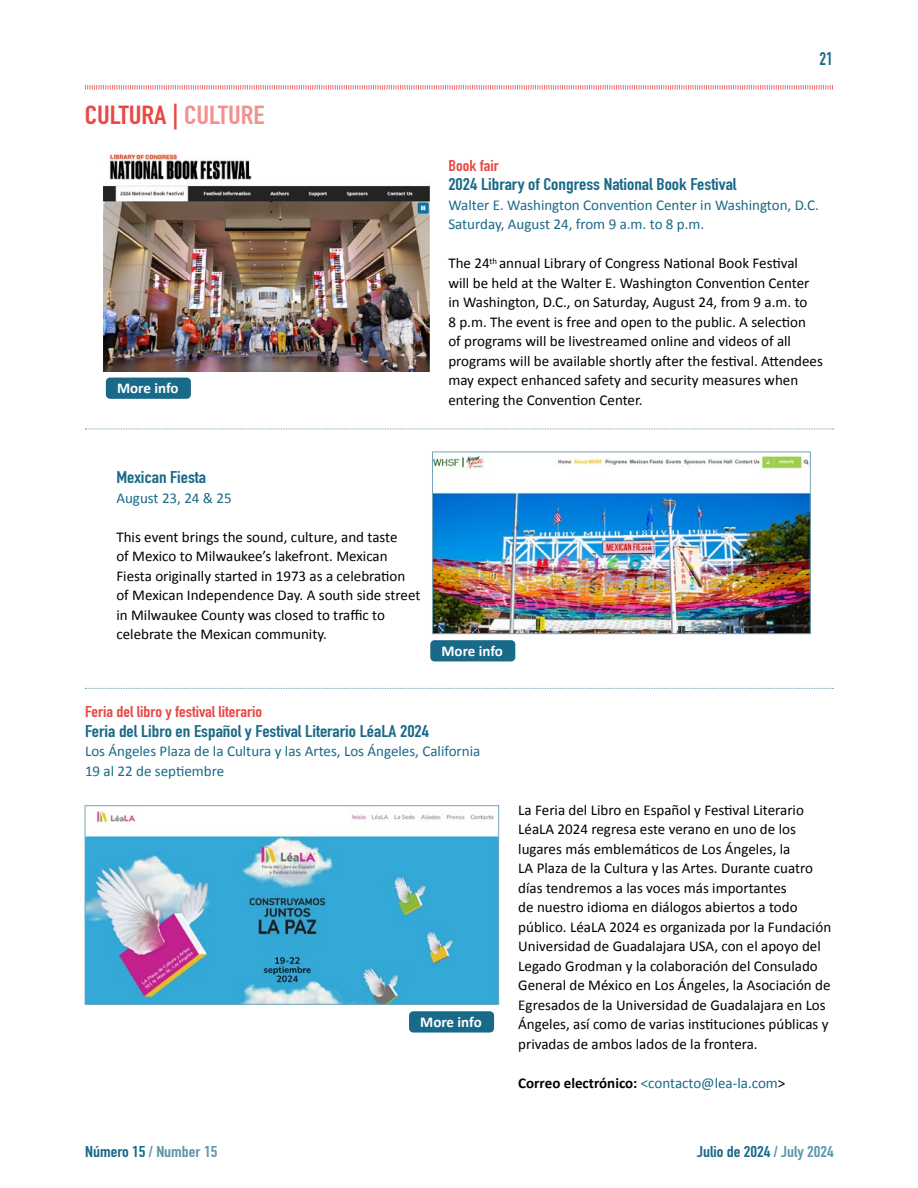
<style>
.page{position:relative;width:918px;height:1188px;background:#fff}
.page>*{position:absolute;margin:0;border:0;box-sizing:border-box;transform-origin:0 0}
.t1{font:700 25.8px "DIN Condensed";color:#e94845;scale:1.16 1}
.t2{font:700 18px "DIN Condensed";color:#196988}
.t3{font:700 16.8px "DIN Condensed";color:#196988;scale:1.16 1}
.t4{font:700 15.45px "DIN Condensed";color:#e94845;scale:1.16 1}
.t5{font:700 15.45px "DIN Condensed";color:#196988;scale:1.16 1}
.t6{font:700 15.45px "DIN Condensed";color:#5e96ac;scale:1.16 1}
.t7{font:15px/19.5px "Calibri";color:#000}
.t8{font:15px/19.5px "Calibri";color:#196988}
.t9{font:700 15px "Calibri";letter-spacing:-.005em;color:#fff}
.s1{color:#f2918f}
.s2{font-weight:700;color:#000}
.s3{color:#000}
.s4{color:#196988}
.s5{color:#5e96ac}
</style>
<div class="page">
<svg style="left:85px;top:85px;width:748px;height:5px"></svg>
<img style="left:104px;top:153px;width:325px;height:219px">
<div style="left:106px;top:378px;width:85px;height:21px;background:#196988;border-radius:4px"></div>
<div style="left:409px;top:1011px;width:85px;height:22px;background:#196988;border-radius:4px"></div>
<div style="left:430px;top:640px;width:85px;height:21px;background:#196988;border-radius:4px"></div>
<img style="left:434px;top:455px;width:375px;height:177px">
<div style="left:432px;top:452px;width:379px;height:182px;border:1px solid #75a5b8"></div>
<svg style="left:85px;top:429px;width:749px;height:1px"></svg>
<svg style="left:85px;top:688px;width:749px;height:1px"></svg>
<img style="left:87px;top:811px;width:410px;height:192px">
<div style="left:85px;top:805px;width:414px;height:200px;border:1px solid #75a5b8"></div>
<h1 class="t1" style="left:85px;top:98px;width:157px">CULTURA | <span class="s1">CULTURE</span></h1>
<p class="t9" style="left:117px;top:377px;width:63px">More info</p>
<p class="t2" style="left:820px;top:47px;width:15px">21</p>
<p class="t4" style="left:448px;top:155px;width:45px">Book fair</p>
<p class="t3" style="left:448px;top:173px;width:250px">2024 Library of Congress National Book Festival</p>
<p class="t8" style="left:448px;top:195px;width:372px">Walter E. Washington Convention Center in Washington, D.C.<br>Saturday, August 24, from 9 a.m. to 8 p.m.</p>
<p class="t7" style="left:448px;top:253px;width:376px">The 24<sup>th</sup> annual Library of Congress National Book Festival<br>will be held at the Walter E. Washington Convention Center in Washington, D.C., on Saturday, August 24, from 9 a.m. to<br>8 p.m. The event is free and open to the public. A selection<br>of programs will be livestreamed online and videos of all programs will be available shortly after the festival. Attendees may expect enhanced safety and security measures when entering the Convention Center.</p>
<p class="t3" style="left:116px;top:466px;width:79px">Mexican Fiesta</p>
<p class="t8" style="left:116px;top:487px;width:117px">August 23, 24 &amp; 25</p>
<p class="t7" style="left:116px;top:526px;width:306px">This event brings the sound, culture, and taste<br>of Mexico to Milwaukee’s lakefront. Mexican Fiesta originally started in 1973 as a celebration of Mexican Independence Day. A south side street in Milwaukee County was closed to traffic to celebrate the Mexican community.</p>
<p class="t9" style="left:442px;top:640px;width:63px">More info</p>
<p class="t4" style="left:85px;top:701px;width:154px">Feria del libro y festival literario</p>
<p class="t3" style="left:85px;top:719px;width:298px">Feria del Libro en Español y Festival Literario LéaLA 2024</p>
<p class="t8" style="left:85px;top:741px;width:397px">Los Ángeles Plaza de la Cultura y las Artes, Los Ángeles, California<br>19 al 22 de septiembre</p>
<p class="t9" style="left:420px;top:1011px;width:63px">More info</p>
<p class="t7" style="left:518px;top:799px;width:314px">La Feria del Libro en Español y Festival Literario LéaLA 2024 regresa este verano en uno de los lugares más emblemáticos de Los Ángeles, la<br>LA Plaza de la Cultura y las Artes. Durante cuatro días tendremos a las voces más importantes<br>de nuestro idioma en diálogos abiertos a todo público. LéaLA 2024 es organizada por la Fundación Universidad de Guadalajara USA, con el apoyo del Legado Grodman y la colaboración del Consulado General de México en Los Ángeles, la Asociación de Egresados de la Universidad de Guadalajara en Los Ángeles, así como de varias instituciones públicas y privadas de ambos lados de la frontera.</p>
<p class="t8" style="left:518px;top:1072px;width:269px"><span class="s2">Correo electrónico:</span> &lt;contacto@lea-la.com<span class="s3">&gt;</span></p>
<p class="t6" style="left:85px;top:1141px;width:116px"><span class="s4">Número 15</span> / Number 15</p>
<p class="t5" style="left:697px;top:1141px;width:119px">Julio de 2024 <span class="s5">/ July 2024</span></p>
</div>
